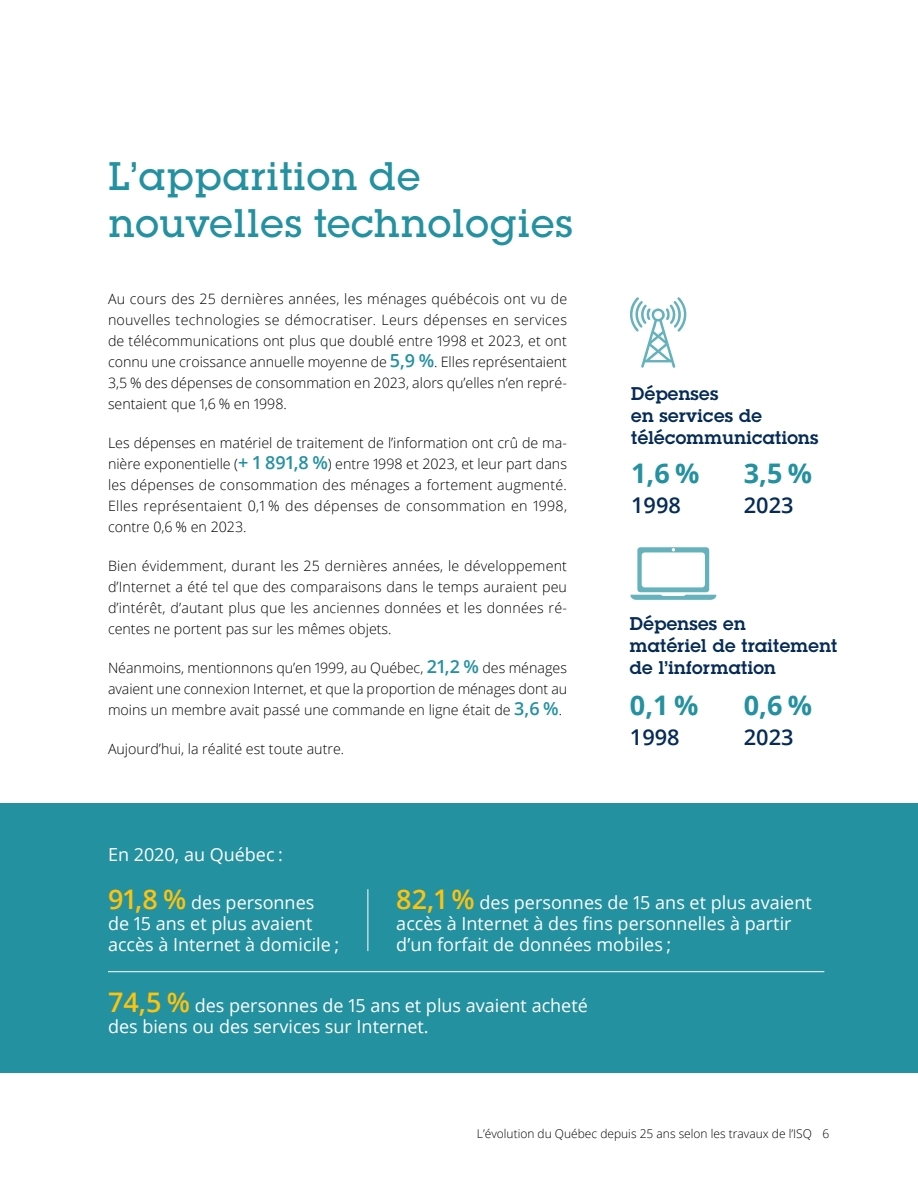
<style>
.page{position:relative;width:918px;height:1188px;background:#fff}
.page>*{position:absolute;margin:0;border:0;box-sizing:border-box;transform-origin:0 0}
.Titre_01{font:500 39px/46.8px "Lubalin Graph Std";letter-spacing:.01em;color:#2391a0}
.t1{font:700 27px "Open Sans";color:#2391a0}
.t2{font:600 21.75px "Open Sans";color:#052b56}
.Texte_courant{font:18px/21px "Open Sans";color:#fff}
.Titre_infographie{font:600 18px/21.6px "Lubalin Graph Std";letter-spacing:.02em;color:#052b56}
.Texte_courant-2{font:300 14.25px/21px "Open Sans";color:#000;text-align:justify}
.t3{font:300 12px "Open Sans";color:#000}
.s1{font-weight:600;font-size:18px;color:#2391a0}
.s2{font-weight:600;font-size:27px;color:#ffc30a}
</style>
<div class="page">
<svg style="left:630px;top:297px;width:56px;height:71px"></svg>
<svg style="left:630px;top:547px;width:86px;height:53px"></svg>
<div style="left:0;top:803px;width:918px;height:270px;background:#2391a0"></div>
<hr style="left:368px;top:889px;width:1px;height:62px;background:#fff">
<hr style="left:108px;top:971px;width:716px;height:1px;background:#fff">
<h2 class="Titre_01" style="left:108px;top:152px;width:467px">L’apparition de nouvelles technologies</h2>
<p class="Texte_courant-2" style="left:108px;top:288px;width:461px">Au cours des 25 dernières années, les ménages québécois ont vu de nouvelles technologies se démocratiser. Leurs dépenses en services de télécommunications ont plus que doublé entre 1998 et 2023, et ont connu une croissance annuelle moyenne de <span class="s1">5,9 %</span>. Elles représentaient 3,5 % des dépenses de consommation en 2023, alors qu’elles n’en repré&shy;sentaient que 1,6 % en 1998.</p>
<p class="Texte_courant-2" style="left:108px;top:432px;width:461px">Les dépenses en matériel de traitement de l’information ont crû de ma&shy;nière exponentielle (<span class="s1">+ 1 891,8 %</span>) entre 1998 et 2023, et leur part dans les dépenses de consommation des ménages a fortement augmenté.<br>Elles représentaient 0,1 % des dépenses de consommation en 1998, contre 0,6 % en 2023.</p>
<p class="Texte_courant-2" style="left:108px;top:555px;width:461px">Bien évidemment, durant les 25 dernières années, le développement d’Internet a été tel que des comparaisons dans le temps auraient peu d’intérêt, d’autant plus que les anciennes données et les données ré&shy;centes ne portent pas sur les mêmes objets.</p>
<p class="Texte_courant-2" style="left:108px;top:657px;width:461px">Néanmoins, mentionnons qu’en 1999, au Québec, <span class="s1">21,2 %</span> des ménages avaient une connexion Internet, et que la proportion de ménages dont au moins un membre avait passé une commande en ligne était de <span class="s1">3,6 %</span>.</p>
<p class="Texte_courant-2" style="left:108px;top:738px;width:238px">Aujourd’hui, la réalité est toute autre.</p>
<p class="Titre_infographie" style="left:631px;top:383px;width:189px">Dépenses<br>en services de télécommunications</p>
<p class="t1" style="left:631px;top:454px;width:70px">1,6 %</p>
<p class="t2" style="left:631px;top:490px;width:51px">1998</p>
<p class="t1" style="left:744px;top:454px;width:70px">3,5 %</p>
<p class="t2" style="left:744px;top:490px;width:51px">2023</p>
<p class="Titre_infographie" style="left:630px;top:613px;width:209px">Dépenses en<br>matériel de traitement de l’information</p>
<p class="t1" style="left:630px;top:686px;width:70px">0,1 %</p>
<p class="t2" style="left:630px;top:722px;width:51px">1998</p>
<p class="t1" style="left:744px;top:686px;width:70px">0,6 %</p>
<p class="t2" style="left:744px;top:722px;width:51px">2023</p>
<p class="Texte_courant" style="left:108px;top:843px;width:177px">En 2020, au Québec :</p>
<p class="Texte_courant" style="left:108px;top:891px;width:233px"><span class="s2">91,8 %</span> des personnes de 15 ans et plus avaient accès à Internet à domicile ;</p>
<p class="Texte_courant" style="left:396px;top:891px;width:417px"><span class="s2">82,1 %</span> des personnes de 15 ans et plus avaient accès à Internet à des fins personnelles à partir d’un forfait de données mobiles ;</p>
<p class="Texte_courant" style="left:108px;top:994px;width:481px"><span class="s2">74,5 %</span> des personnes de 15 ans et plus avaient acheté des biens ou des services sur Internet.</p>
<p class="t3" style="left:477px;top:1125px;width:354px">L’évolution du Québec depuis 25 ans selon les travaux de l’ISQ 6</p>
</div>
